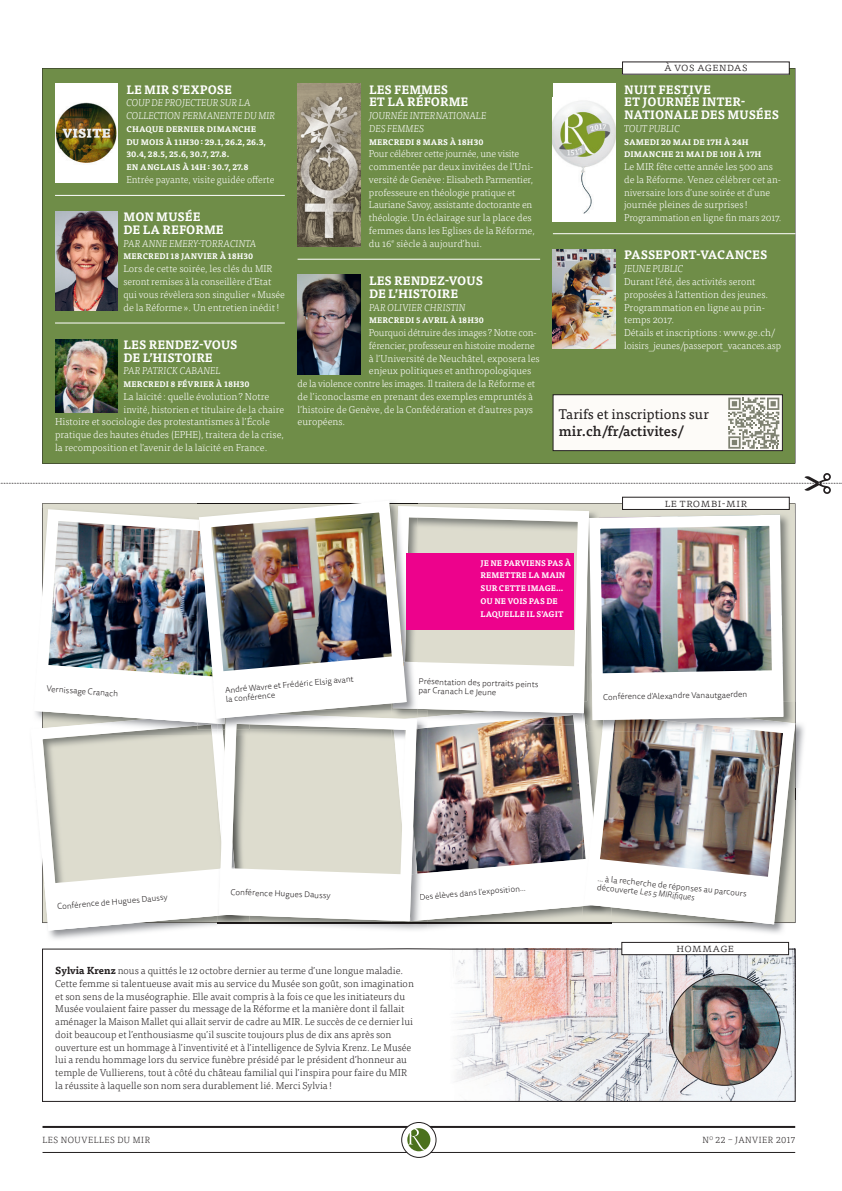
<style>
.page{position:relative;width:842px;height:1191px;background:#fff}
.page>*{position:absolute;margin:0;border:0;box-sizing:border-box;transform-origin:0 0}
.t1{font:14px "Tisa Pro";color:#231f20}
.t2{font:500 14px "Tisa Pro";color:#231f20}
.t3{font:700 12px/12.8px "Tisa Pro";letter-spacing:-.005em;color:#fff}
.t4{font:300 12px "Tisa Pro";color:#231f20}
.t5{font:300 10px/12.8px "Tisa Pro";color:#fff}
.t6{font:300 10px/12.8px "Tisa Pro";color:#231f20}
.t7{font:italic 300 10px/12.8px "Tisa Pro";letter-spacing:-.005em;color:#fff}
.t8{font:300 9px "Tisa Pro";letter-spacing:.06em;color:#231f20}
.t9{font:300 8.4px/9.1px "Tisa Sans Pro";color:#231f20}
.t10{font:700 8px/12.8px "Tisa Pro";letter-spacing:.005em;color:#fff}
.s1{font-weight:700}
.s2{font-style:italic}
</style>
<div class="page">
<img style="left:49px;top:930px;width:111px;height:9px">
<svg style="left:42px;top:740px;width:175px;height:183px;background:#dbdacd"></svg>
<hr style="left:43px;top:1152px;width:752px;height:1px;background:#231f20">
<hr style="left:43px;top:1126px;width:752px;height:2px;background:#231f20">
<svg style="left:402px;top:1122px;width:34px;height:35px"></svg>
<svg style="left:407px;top:1128px;width:23px;height:23px"></svg>
<div style="left:401px;top:1122px;width:35px;height:35px;border:1px solid #231f20;border-radius:50%"></div>
<div style="left:42px;top:68px;width:753px;height:395px;background:#6f8d48"></div>
<div style="left:622px;top:62px;width:167px;height:12px;background:#fff"></div>
<hr style="left:55px;top:195px;width:230px;height:1px;background:#fff">
<hr style="left:55px;top:323px;width:230px;height:1px;background:#fff">
<hr style="left:298px;top:259px;width:242px;height:1px;background:#fff">
<hr style="left:553px;top:233px;width:242px;height:1px;background:#fff">
<svg style="left:0;top:473px;width:842px;height:21px"></svg>
<div style="left:553px;top:395px;width:229px;height:55px;background:#fdfbf8"></div>
<div style="left:553px;top:394px;width:230px;height:57px;border:1px solid #231f20"></div>
<svg style="left:728px;top:397px;width:51px;height:51px"></svg>
<img style="left:42px;top:509px;width:155px;height:146px">
<img style="left:55px;top:211px;width:63px;height:99px">
<img style="left:55px;top:339px;width:63px;height:73px">
<div style="left:622px;top:497px;width:167px;height:13px;border:1px solid #231f20"></div>
<img style="left:428px;top:740px;width:155px;height:118px">
<svg style="left:418px;top:506px;width:171px;height:149px;fill:#dddcce"></svg>
<img style="left:746px;top:702px;width:58px;height:231px">
<img style="left:42px;top:788px;width:762px;height:11px">
<img style="left:583px;top:788px;width:1px;height:70px">
<img style="left:584px;top:731px;width:211px;height:193px">
<img style="left:587px;top:513px;width:208px;height:190px">
<img style="left:587px;top:513px;width:2px;height:65px">
<img style="left:783px;top:703px;width:12px;height:28px">
<img style="left:599px;top:514px;width:184px;height:141px">
<div style="left:589px;top:515px;width:194px;height:205px;border:11px solid #fff;border-radius:3px"></div>
<img style="left:55px;top:84px;width:63px;height:99px">
<img style="left:298px;top:84px;width:62px;height:163px">
<div style="left:553px;top:84px;width:63px;height:137px;background:#fff"></div>
<img style="left:553px;top:100px;width:63px;height:114px">
<img style="left:553px;top:249px;width:63px;height:100px">
<img style="left:298px;top:275px;width:62px;height:99px">
<svg style="left:42px;top:948px;width:754px;height:154px"></svg>
<img style="left:217px;top:842px;width:2px;height:16px">
<img style="left:217px;top:788px;width:2px;height:54px">
<img style="left:417px;top:740px;width:11px;height:118px">
<svg style="left:219px;top:740px;width:198px;height:118px;background:#dddcd1"></svg>
<svg style="left:44px;top:858px;width:734px;height:72px"></svg>
<img style="left:197px;top:503px;width:221px;height:1px">
<img style="left:197px;top:519px;width:2px;height:136px">
<img style="left:406px;top:506px;width:12px;height:149px">
<img style="left:199px;top:504px;width:205px;height:151px">
<div style="left:199px;top:501px;width:207px;height:217px;border:11px solid #fff;border-radius:16px"></div>
<img style="left:35px;top:655px;width:748px;height:85px">
<div style="left:622px;top:942px;width:166px;height:12px;background:#fff"></div>
<div style="left:621px;top:942px;width:168px;height:13px;border:1px solid #231f20"></div>
<img style="left:669px;top:974px;width:111px;height:111px;border-radius:55px">
<div style="left:407px;top:553px;width:167px;height:76px;background:#ed028c"></div>
<p class="t3" style="left:126px;top:82px;width:107px">LE MIR S’EXPOSE</p>
<p class="t7" style="left:126px;top:96px;width:151px">COUP DE PROJECTEUR SUR LA<br>COLLECTION PERMANENTE DU MIR</p>
<p class="t10" style="left:126px;top:122px;width:141px">CHAQUE DERNIER DIMANCHE<br>DU MOIS À 11H30: 29.1, 26.2, 26.3,<br>30.4, 28.5, 25.6, 30.7, 27.8.<br>EN ANGLAIS À 14H : 30.7, 27.8</p>
<p class="t5" style="left:126px;top:173px;width:150px">Entrée payante, visite guidée offerte</p>
<p class="t3" style="left:124px;top:210px;width:102px">MON MUSÉE<br>DE LA REFORME</p>
<p class="t7" style="left:124px;top:236px;width:134px">PAR ANNE EMERY-TORRACINTA</p>
<p class="t10" style="left:124px;top:250px;width:131px">MERCREDI 18 JANVIER À 18H30</p>
<p class="t5" style="left:123px;top:262px;width:163px">Lors de cette soirée, les clés du MIR seront remises à la conseillère d’Etat qui vous révèlera son singulier « Musée de la Réforme ». Un entretien inédit !</p>
<p class="t3" style="left:124px;top:337px;width:115px">LES RENDEZ-VOUS<br>DE L’HISTOIRE</p>
<p class="t7" style="left:124px;top:364px;width:99px">PAR PATRICK CABANEL</p>
<p class="t10" style="left:124px;top:377px;width:128px">MERCREDI 8 FÉVRIER À 18H30</p>
<p class="t5" style="left:123px;top:389px;width:147px">La laïcité : quelle évolution ? Notre</p>
<p class="t5" style="left:123px;top:402px;width:162px">invité, historien et titulaire de la chaire</p>
<p class="t5" style="left:55px;top:415px;width:216px">Histoire et sociologie des protestantismes à l’École</p>
<p class="t5" style="left:55px;top:428px;width:230px">pratique des hautes études (EPHE), traitera de la crise,</p>
<p class="t5" style="left:55px;top:440px;width:214px">la recomposition et l’avenir de la laïcité en France.</p>
<p class="t3" style="left:369px;top:82px;width:101px">LES FEMMES<br>ET LA RÉFORME</p>
<p class="t7" style="left:369px;top:109px;width:119px">JOURNÉE INTERNATIONALE<br>DES FEMMES</p>
<p class="t10" style="left:369px;top:135px;width:116px">MERCREDI 8 MARS À 18H30</p>
<p class="t5" style="left:369px;top:147px;width:167px">Pour célébrer cette journée, une visite commentée par deux invitées de l’Uni&shy;versité de Genève : Elisabeth Parmentier, professeure en théologie pratique et Lauriane Savoy, assistante doctorante en théologie. Un éclairage sur la place des femmes dans les Eglises de la Réforme, du 16<sup>e</sup> siècle à aujourd’hui.</p>
<p class="t3" style="left:369px;top:274px;width:115px">LES RENDEZ-VOUS<br>DE L’HISTOIRE</p>
<p class="t7" style="left:369px;top:300px;width:98px">PAR OLIVIER CHRISTIN</p>
<p class="t10" style="left:369px;top:313px;width:116px">MERCREDI 5 AVRIL À 18H30</p>
<p class="t5" style="left:369px;top:326px;width:169px">Pourquoi détruire des images ? Notre con-</p>
<p class="t5" style="left:369px;top:338px;width:167px">férencier, professeur en histoire moderne</p>
<p class="t5" style="left:369px;top:351px;width:172px">à l’Université de Neuchâtel, exposera les</p>
<p class="t5" style="left:369px;top:364px;width:164px">enjeux politiques et anthropologiques</p>
<p class="t5" style="left:298px;top:377px;width:239px">de la violence contre les images. Il traitera de la Réforme et</p>
<p class="t5" style="left:298px;top:389px;width:237px">de l’iconoclasme en prenant des exemples empruntés à</p>
<p class="t5" style="left:298px;top:402px;width:237px">l’histoire de Genève, de la Confédération et d’autres pays</p>
<p class="t5" style="left:298px;top:415px;width:49px">européens.</p>
<p class="t4" style="left:664px;top:59px;width:85px">à vos agendas</p>
<p class="t3" style="left:624px;top:82px;width:156px">NUIT FESTIVE<br>ET JOURNÉE INTER-<br>NATIONALE DES MUSÉES</p>
<p class="t7" style="left:624px;top:122px;width:57px">TOUT PUBLIC</p>
<p class="t10" style="left:624px;top:135px;width:139px">SAMEDI 20 MAI DE 17H À 24H<br>DIMANCHE 21 MAI DE 10H À 17H</p>
<p class="t5" style="left:624px;top:160px;width:159px">Le MIR fête cette année les 500 ans de la Réforme. Venez célébrer cet an&shy;niversaire lors d’une soirée et d’une journée pleines de surprises !<br>Programmation en ligne fin mars 2017.</p>
<p class="t3" style="left:624px;top:248px;width:145px">PASSEPORT-VACANCES</p>
<p class="t7" style="left:624px;top:262px;width:61px">JEUNE PUBLIC</p>
<p class="t5" style="left:624px;top:275px;width:158px">Durant l’été, des activités seront proposées à l’attention des jeunes.<br>Programmation en ligne au prin&shy;temps 2017.<br>Détails et inscriptions : www.ge.ch/ loisirs_jeunes/passeport_vacances.asp</p>
<h1 class="t1" style="left:559px;top:404px;width:151px">Tarifs et inscriptions sur</h1>
<h1 class="t2" style="left:559px;top:420px;width:126px">mir.ch/fr/activites/</h1>
<p class="t4" style="left:664px;top:494px;width:85px">le trombi-mir</p>
<p class="t10" style="left:481px;top:556px;width:92px">JE NE PARVIENS PAS À<br>REMETTRE LA MAIN<br>SUR CETTE IMAGE...<br>OU NE VOIS PAS DE<br>LAQUELLE IL S’AGIT</p>
<p class="t9" style="left:47px;top:684px;width:73px;rotate:4deg">Vernissage Cranach</p>
<p class="t9" style="left:225px;top:686px;width:131px;rotate:-5deg">André Wavre et Frédéric Elsig avant la conférence</p>
<p class="t9" style="left:419px;top:676px;width:121px;rotate:2deg">Présentation des portraits peints par Cranach Le Jeune</p>
<p class="t9" style="left:603px;top:692px;width:146px;rotate:-1deg">Conférence d’Alexandre Vanautgaerden</p>
<p class="t9" style="left:57px;top:902px;width:112px;rotate:-5deg">Conférence de Hugues Daussy</p>
<p class="t9" style="left:231px;top:887px;width:101px;rotate:2deg">Conférence Hugues Daussy</p>
<p class="t9" style="left:419px;top:893px;width:108px;rotate:-5deg">Des élèves dans l’exposition…</p>
<p class="t6" style="left:55px;top:963px;width:360px"><span class="s1">Sylvia Krenz</span> nous a quittés le 12 octobre dernier au terme d’une longue maladie.<br>Cette femme si talentueuse avait mis au service du Musée son goût, son imagination et son sens de la muséographie. Elle avait compris à la fois ce que les initiateurs du Musée voulaient faire passer du message de la Réforme et la manière dont il fallait aménager la Maison Mallet qui allait servir de cadre au MIR. Le succès de ce dernier lui doit beaucoup et l’enthousiasme qu’il suscite toujours plus de dix ans après son ouverture est un hommage à l’inventivité et à l’intelligence de Sylvia Krenz. Le Musée lui a rendu hommage lors du service funèbre présidé par le président d’honneur au temple de Vullierens, tout à côté du château familial qui l’inspira pour faire du MIR la réussite à laquelle son nom sera durablement lié. Merci Sylvia !</p>
<p class="t9" style="left:598px;top:873px;width:151px;rotate:6deg">… à la recherche de réponses au parcours découverte <span class="s2">Les 5 MIRifiques</span></p>
<p class="t4" style="left:676px;top:939px;width:60px">hommage</p>
<p class="t8" style="left:43px;top:1133px;width:109px">LES NOUVELLES DU MIR</p>
<p class="t8" style="left:702px;top:1133px;width:94px">N<sup>O</sup> 22 – JANVIER 2017</p>
</div>
